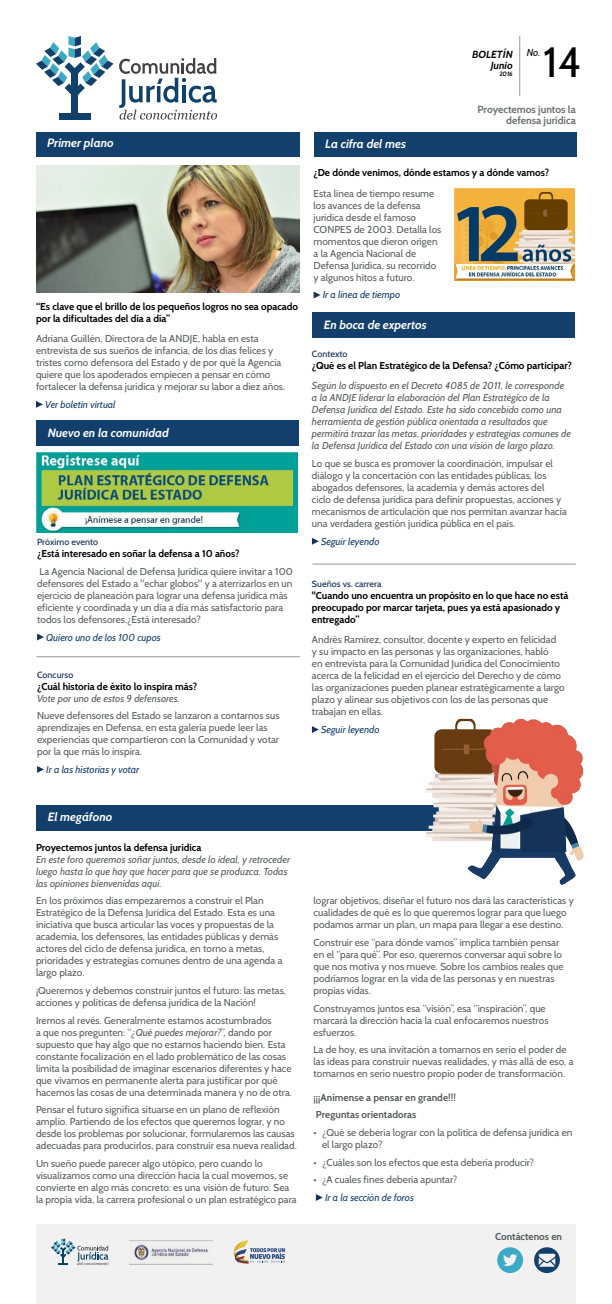
<style>
.page{position:relative;width:612px;height:1304px;background:#fff}
.page>*{position:absolute;margin:0;border:0;box-sizing:border-box;transform-origin:0 0}
.t1{font:42.3px "Cabin";color:#000}
.t2{font:italic 700 12px "Cabin";color:#fff}
.t3{font:700 10.3px/11.1px "Cabin";color:#6d6e71;text-align:right}
.t4{font:italic 700 10.3px/11.1px "Cabin";color:#000;text-align:right}
.t5{font:italic 10.1px "Cabin";color:#000}
.t6{font:10px/12px "Cabin";letter-spacing:.005em;color:#58595b}
.t7{font:italic 10px/12px "Cabin";letter-spacing:.005em;color:#58595b}
.t8{font:700 10px/12px "Cabin";color:#000}
.t9{font:italic 10px "Cabin";color:#133f6d}
.t10{font:700 10px/17.7px "Cabin";letter-spacing:.005em;color:#58595b}
.t11{font:500 9px "Cabin";letter-spacing:.005em;color:#153359}
.t12{font:italic 700 6.3px "Cabin";color:#000}
.t13{font:italic 4.1px "Georgia";color:#393d40}
.s1{font-style:italic}
</style>
<div class="page">
<div style="left:36px;top:132px;width:264px;height:24px;background:#133f6d"></div>
<svg style="left:36px;top:401px;width:7px;height:7px"></svg>
<hr style="left:520px;top:36px;width:1px;height:60px;background:#939598">
<div style="left:59px;top:114px;width:31px;height:6px;background:#11416a"></div>
<div style="left:72px;top:69px;width:6px;height:45px;background:#11416a"></div>
<svg style="left:36px;top:36px;width:77px;height:62px"></svg>
<svg style="left:119px;top:58px;width:98px;height:62px"></svg>
<div style="left:36px;top:1224px;width:540px;height:80px;background:#f1f1f2"></div>
<svg style="left:51px;top:1238px;width:57px;height:27px"></svg>
<img style="left:129px;top:1240px;width:84px;height:24px">
<svg style="left:233px;top:1240px;width:52px;height:23px"></svg>
<svg style="left:497px;top:1247px;width:26px;height:26px"></svg>
<svg style="left:534px;top:1247px;width:26px;height:26px"></svg>
<div style="left:314px;top:132px;width:262px;height:24px;background:#133f6d"></div>
<svg style="left:314px;top:292px;width:7px;height:6px"></svg>
<div style="left:36px;top:805px;width:497px;height:26px;background:#133f6d"></div>
<img style="left:36px;top:165px;width:264px;height:128px">
<img style="left:454px;top:188px;width:121px;height:93px">
<svg style="left:316px;top:1194px;width:7px;height:7px"></svg>
<img style="left:426px;top:718px;width:158px;height:167px">
<div style="left:36px;top:420px;width:263px;height:26px;background:#133f6d"></div>
<svg style="left:37px;top:634px;width:7px;height:6px"></svg>
<svg style="left:37px;top:766px;width:7px;height:7px"></svg>
<hr style="left:36px;top:656px;width:264px;height:1px;background:#939598">
<img style="left:36px;top:453px;width:262px;height:79px">
<div style="left:312px;top:312px;width:263px;height:26px;background:#133f6d"></div>
<svg style="left:312px;top:538px;width:7px;height:7px"></svg>
<svg style="left:312px;top:726px;width:7px;height:7px"></svg>
<hr style="left:312px;top:564px;width:264px;height:1px;background:#939598">
<p class="t2" style="left:47px;top:136px;width:68px">Primer plano</p>
<p class="t8" style="left:36px;top:300px;width:264px">“Es clave que el brillo de los pequeños logros no sea opacado por la dificultades del día a día”</p>
<p class="t6" style="left:36px;top:333px;width:251px">Adriana Guillén, Directora de la ANDJE, habla en esta entrevista de sus sueños de infancia, de los días felices y tristes como defensora del Estado y de por qué la Agencia quiere que los apoderados empiecen a pensar en cómo fortalecer la defensa jurídica y mejorar su labor a diez años.</p>
<p class="t9" style="left:45px;top:398px;width:72px">Ver boletín virtual</p>
<p class="t2" style="left:48px;top:426px;width:123px">Nuevo en la comunidad</p>
<p class="t11" style="left:37px;top:536px;width:63px">Próximo evento</p>
<p class="t8" style="left:37px;top:548px;width:204px">¿Está interesado en soñar la defensa a 10 años?</p>
<p class="t6" style="left:37px;top:565px;width:257px">La Agencia Nacional de Defensa Jurídica quiere invitar a 100 defensores del Estado a "echar globos" y a aterrizarlos en un ejercicio de planeación para lograr una defensa jurídica más eficiente y coordinada y un día a día más satisfactorio para todos los defensores.¿Está interesado?</p>
<p class="t9" style="left:46px;top:631px;width:116px">Quiero uno de los 100 cupos</p>
<p class="t11" style="left:37px;top:669px;width:38px">Concurso</p>
<p class="t8" style="left:37px;top:680px;width:162px">¿Cuál historia de éxito lo inspira más?</p>
<p class="t7" style="left:37px;top:692px;width:144px">Vote por uno de estos 9 defensores.</p>
<p class="t6" style="left:37px;top:710px;width:244px">Nueve defensores del Estado se lanzaron a contarnos sus aprendizajes en Defensa, en esta galería puede leer las experiencias que compartieron con la Comunidad y votar por la que más lo inspira.</p>
<p class="t9" style="left:46px;top:763px;width:95px">Ir a las historias y votar</p>
<p class="t4" style="left:472px;top:49px;width:42px">BOLETÍN<br>Junio</p>
<p class="t12" style="left:499px;top:70px;width:15px">2016</p>
<p class="t5" style="left:527px;top:46px;width:15px">No.</p>
<h1 class="t1" style="left:543px;top:36px;width:40px">14</h1>
<p class="t2" style="left:325px;top:136px;width:82px">La cifra del mes</p>
<p class="t3" style="left:478px;top:104px;width:100px">Proyectemos juntos la defensa jurídica</p>
<p class="t8" style="left:314px;top:167px;width:237px">¿De dónde venimos, dónde estamos y a dónde vamos?</p>
<p class="t6" style="left:314px;top:187px;width:129px">Esta línea de tiempo resume los avances de la defensa jurídica desde el famoso<br>CONPES de 2003. Detalla los momentos que dieron origen a la Agencia Nacional de<br>Defensa Jurídica, su recorrido y algunos hitos a futuro.</p>
<p class="t9" style="left:323px;top:289px;width:79px">Ir a línea de tiempo</p>
<p class="t2" style="left:324px;top:318px;width:105px">En boca de expertos</p>
<p class="t11" style="left:312px;top:348px;width:37px">Contexto</p>
<p class="t8" style="left:312px;top:359px;width:261px">¿Qué es el Plan Estratégico de la Defensa? ¿Cómo participar?</p>
<p class="t7" style="left:312px;top:380px;width:261px">Según lo dispuesto en el Decreto 4085 de 2011, le corresponde a la ANDJE liderar la elaboración del Plan Estratégico de la Defensa Jurídica del Estado. Este ha sido concebido como una herramienta de gestión pública orientada a resultados que permitirá trazar las metas, prioridades y estrategias comunes de la Defensa Jurídica del Estado con una visión de largo plazo.</p>
<p class="t6" style="left:312px;top:457px;width:256px">Lo que se busca es promover la coordinación, impulsar el diálogo y la concertación con las entidades públicas, los abogados defensores, la academia y demás actores del<br>ciclo de defensa jurídica para definir propuestas, acciones y mecanismos de articulación que nos permitan avanzar hacia una verdadera gestión jurídica pública en el país.</p>
<p class="t9" style="left:321px;top:535px;width:60px">Seguir leyendo</p>
<p class="t11" style="left:312px;top:578px;width:71px">Sueños vs. carrera</p>
<p class="t8" style="left:312px;top:589px;width:258px">"Cuando uno encuentra un propósito en lo que hace no está preocupado por marcar tarjeta, pues ya está apasionado y entregado”</p>
<p class="t6" style="left:312px;top:634px;width:254px">Andrés Ramírez, consultor, docente y experto en felicidad<br>y su impacto en las personas y las organizaciones, habló<br>en entrevista para la Comunidad Jurídica del Conocimiento acerca de la felicidad en el ejercicio del Derecho y de cómo las organizaciones pueden planear estratégicamente a largo plazo y alinear sus objetivos con los de las personas que trabajan en ellas.</p>
<p class="t9" style="left:321px;top:723px;width:60px">Seguir leyendo</p>
<p class="t2" style="left:48px;top:809px;width:66px">El megáfono</p>
<p class="t8" style="left:36px;top:841px;width:167px">Proyectemos juntos la defensa jurídica</p>
<p class="t7" style="left:36px;top:853px;width:256px">En este foro queremos soñar juntos, desde lo ideal, y retroceder luego hasta lo que hay que hacer para que se produzca. Todas las opiniones bienvenidas aquí.</p>
<p class="t6" style="left:36px;top:895px;width:248px">En los próximos días empezaremos a construir el Plan Estratégico de la Defensa Jurídica del Estado. Esta es una iniciativa que busca articular las voces y propuestas de la academia, los defensores, las entidades públicas y demás actores del ciclo de defensa jurídica, en torno a metas, prioridades y estrategias comunes dentro de una agenda a largo plazo.</p>
<p class="t6" style="left:36px;top:984px;width:252px">¡Queremos y debemos construir juntos el futuro: las metas, acciones y políticas de defensa jurídica de la Nación!</p>
<p class="t6" style="left:36px;top:1014px;width:257px">Iremos al revés. Generalmente estamos acostumbrados<br>a que nos pregunten: “<span class="s1">¿Qué puedes mejorar?</span>”, dando por supuesto que hay algo que no estamos haciendo bien. Esta constante focalización en el lado problemático de las cosas limita la posibilidad de imaginar escenarios diferentes y hace que vivamos en permanente alerta para justificar por qué hacemos las cosas de una determinada manera y no de otra.</p>
<p class="t6" style="left:36px;top:1104px;width:262px">Pensar el futuro significa situarse en un plano de reflexión amplio. Partiendo de los efectos que queremos lograr, y no desde los problemas por solucionar, formularemos las causas adecuadas para producirlos, para construir esa nueva realidad.</p>
<p class="t6" style="left:36px;top:1157px;width:262px">Un sueño puede parecer algo utópico, pero cuando lo visualizamos como una dirección hacia la cual movernos, se convierte en algo más concreto: es una visión de futuro. Sea la propia vida, la carrera profesional o un plan estratégico para</p>
<p class="t13" style="left:77px;top:1261px;width:33px">del conocimiento</p>
<p class="t6" style="left:314px;top:895px;width:262px">lograr objetivos, diseñar el futuro nos dará las características y cualidades de qué es lo que queremos lograr para que luego podamos armar un plan, un mapa para llegar a ese destino.</p>
<p class="t6" style="left:314px;top:936px;width:252px">Construir ese “para dónde vamos” implica también pensar en el “para qué”. Por eso, queremos conversar aquí sobre lo que nos motiva y nos mueve. Sobre los cambios reales que podríamos lograr en la vida de las personas y en nuestras propias vidas.</p>
<p class="t6" style="left:314px;top:1002px;width:236px">Construyamos juntos esa “visión”, esa “inspiración”, que marcará la dirección hacia la cual enfocaremos nuestros esfuerzos.</p>
<p class="t6" style="left:314px;top:1044px;width:262px">La de hoy, es una invitación a tomarnos en serio el poder de las ideas para construir nuevas realidades, y más allá de eso, a tomarnos en serio nuestro propio poder de transformación.</p>
<p class="t10" style="left:314px;top:1088px;width:144px">¡¡¡Anímense a pensar en grande!!!<br>Preguntas orientadoras</p>
<p class="t6" style="left:322px;top:1126px;width:252px;text-indent:-8px">• ¿Qué se debería lograr con la política de defensa jurídica en el largo plazo?</p>
<p class="t6" style="left:314px;top:1156px;width:222px">• ¿Cuáles son los efectos que esta debería producir?</p>
<p class="t6" style="left:314px;top:1174px;width:145px">• ¿A cuales fines debería apuntar?</p>
<p class="t9" style="left:325px;top:1191px;width:90px">Ir a la sección de foros</p>
<p class="t10" style="left:495px;top:1227px;width:68px">Contáctenos en</p>
</div>
